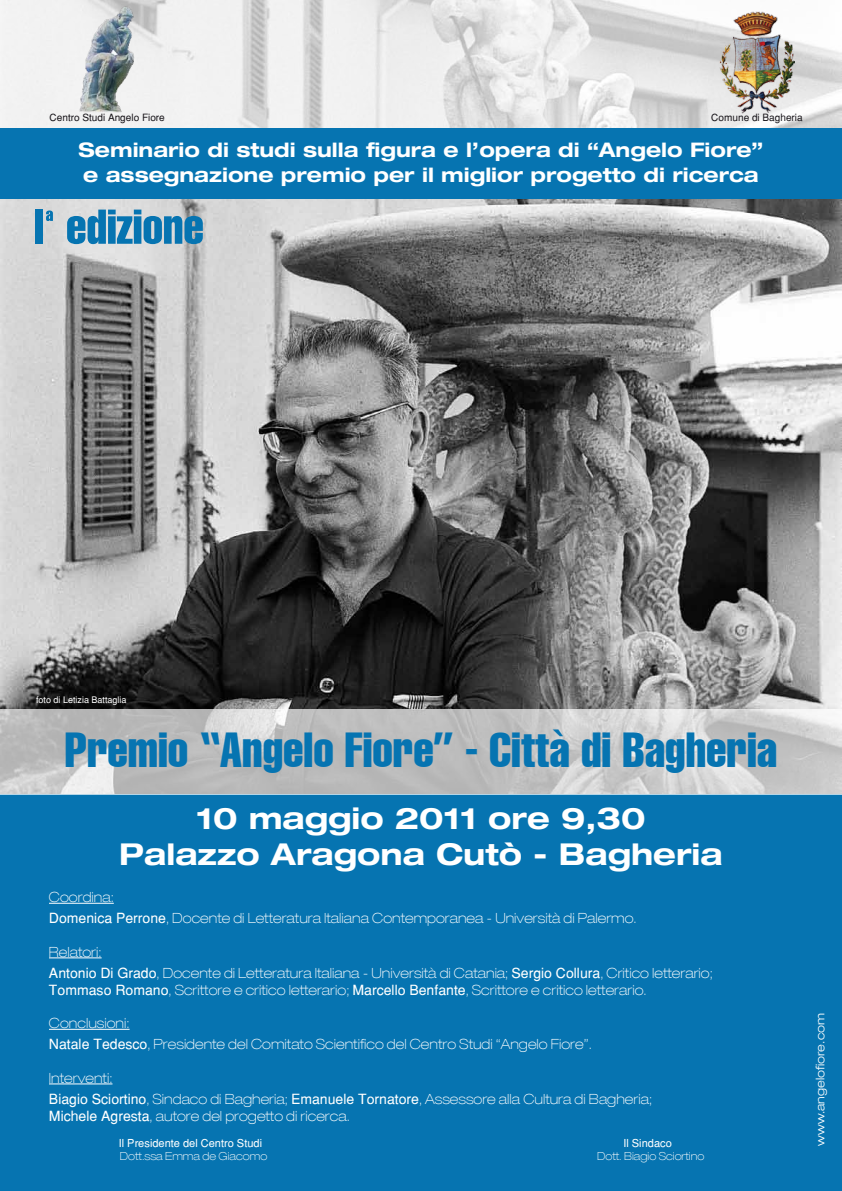
<style>
.page{position:relative;width:842px;height:1191px;background:#fff}
.page>*{position:absolute;margin:0;border:0;box-sizing:border-box;transform-origin:0 0}
.t1{font:extra-condensed 48px "Helvetica";color:#0674b1}
.t2{font:700 expanded 30px/36px "Helvetica 73";color:#fff;text-align:center}
.t3{font:700 expanded 20px/24px "Helvetica 73";color:#fff}
.t4{font:100 expanded 14px/21px "Helvetica 33";color:#fff}
.t5{font:300 expanded 12px "Helvetica 43";color:#fff}
.t6{font:100 expanded 11px "Helvetica 33";color:#fff}
.t7{font:11px "Helvetica";color:#fff}
.t8{font:10px "Helvetica";color:#1a171c}
.t9{font:9px "Helvetica";color:#fff}
.s1{font-family:"Helvetica";font-weight:400;font-stretch:normal}
</style>
<div class="page">
<img style="left:0;top:198px;width:842px;height:512px">
<div style="left:0;top:128px;width:842px;height:70px;background:#0674b1"></div>
<div style="left:0;top:794px;width:842px;height:397px;background:#0674b1"></div>
<svg style="left:0;top:710px;width:842px;height:85px;background:#c4c5c5"></svg>
<div style="left:35px;top:210px;width:8px;height:34px;background:#0674b1"></div>
<svg style="left:67px;top:210px;width:136px;height:34px;background:#5197be"></svg>
<svg style="left:46px;top:210px;width:7px;height:11px"></svg>
<svg style="left:0;top:0;width:842px;height:128px;fill:#efefef"></svg>
<img style="left:78px;top:5px;width:59px;height:109px">
<img style="left:719px;top:11px;width:75px;height:103px">
<hr style="left:49px;top:903px;width:65px;height:1px;background:#fff">
<hr style="left:49px;top:957px;width:53px;height:1px;background:#fff">
<hr style="left:49px;top:1029px;width:81px;height:1px;background:#fff">
<hr style="left:49px;top:1083px;width:63px;height:1px;background:#fff">
<p class="t8" style="left:50px;top:111px;width:117px">Centro Studi Angelo Fiore</p>
<p class="t8" style="left:711px;top:111px;width:93px">Comune di Bagheria</p>
<h3 class="t3" style="left:79px;top:138px;width:686px">Seminario di studi sulla figura e l’opera di “Angelo Fiore” e assegnazione premio per il miglior progetto di ricerca</h3>
<p class="t9" style="left:36px;top:694px;width:92px">foto di Letizia Battaglia</p>
<h1 class="t1" style="left:65px;top:719px;width:714px">Premio “Angelo Fiore” - Città di Bagheria</h1>
<h2 class="t2" style="left:119px;top:800px;width:605px">10 maggio 2011 ore 9,30<br>Palazzo Aragona Cutò - Bagheria</h2>
<p class="t4" style="left:49px;top:886px;width:589px">Coordina:<br><span class="s1">Domenica Perrone</span>, Docente di Letteratura Italiana Contemporanea - Università di Palermo.</p>
<p class="t4" style="left:49px;top:941px;width:665px">Relatori:<br><span class="s1">Antonio Di Grado</span>, Docente di Letteratura Italiana - Università di Catania; <span class="s1">Sergio Collura</span>, Critico letterario;</p>
<p class="t4" style="left:49px;top:979px;width:599px"><span class="s1">Tommaso Romano</span>, Scrittore e critico letterario; <span class="s1">Marcello Benfante</span>, Scrittore e critico letterario.</p>
<p class="t4" style="left:49px;top:1012px;width:544px">Conclusioni:<br><span class="s1">Natale Tedesco</span>, Presidente del Comitato Scientifico del Centro Studi “Angelo Fiore”.</p>
<p class="t4" style="left:49px;top:1067px;width:605px">Interventi:<br><span class="s1">Biagio Sciortino</span>, Sindaco di Bagheria; <span class="s1">Emanuele Tornatore</span>, Assessore alla Cultura di Bagheria;</p>
<p class="t4" style="left:49px;top:1105px;width:302px"><span class="s1">Michele Agresta</span>, autore del progetto di ricerca.</p>
<p class="t7" style="left:119px;top:1136px;width:145px">Il Presidente del Centro Studi</p>
<p class="t7" style="left:623px;top:1136px;width:50px">Il Sindaco</p>
<p class="t6" style="left:120px;top:1149px;width:149px">Dott.ssa Emma de Giacomo</p>
<p class="t6" style="left:597px;top:1149px;width:109px">Dott. Biagio Sciortino</p>
<p class="t5" style="left:813px;top:1145px;width:134px;rotate:-90deg">www.angelofiore.com</p>
</div>
